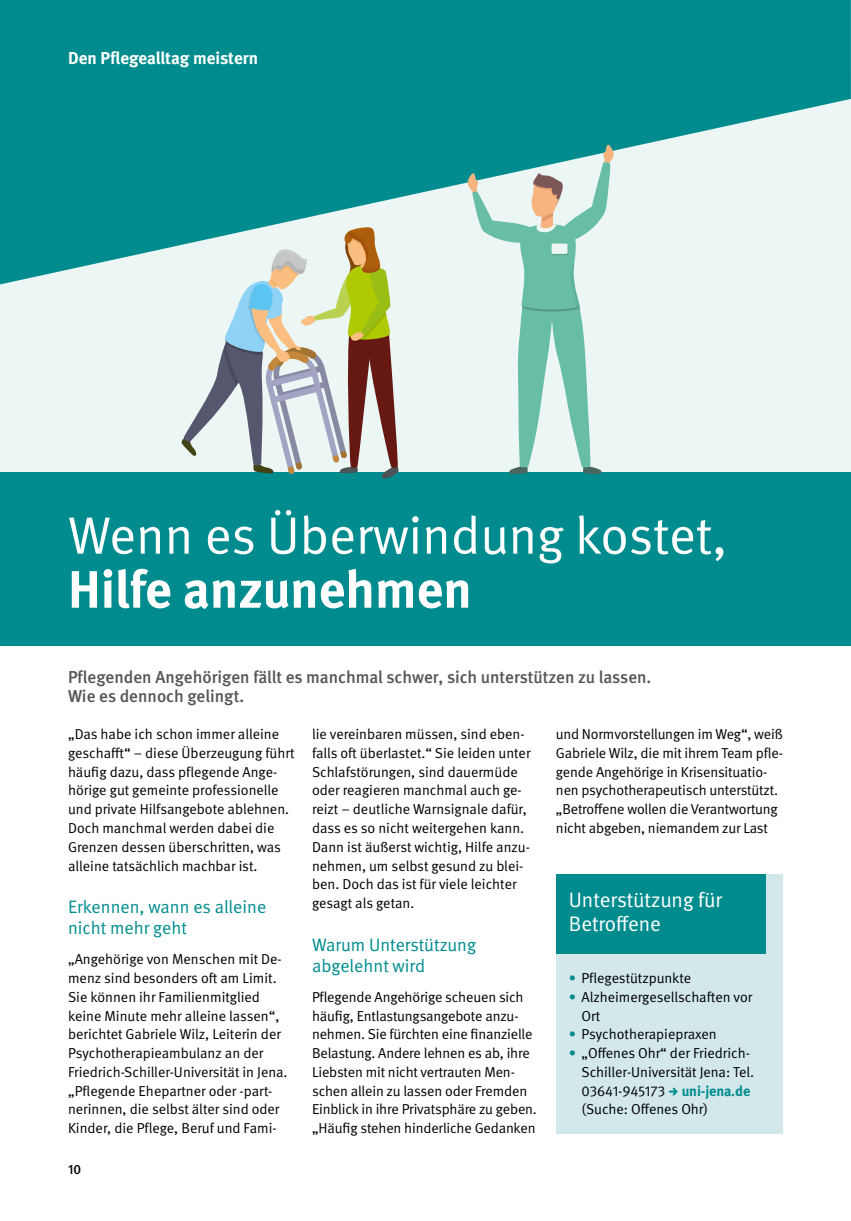
<style>
.page{position:relative;width:851px;height:1221px;background:#fff}
.page>*{position:absolute;margin:0;border:0;box-sizing:border-box;transform-origin:0 0}
._01_Überschriften_Ü_Artikel_1{font:52.5px/54px "DGUV Meta";color:#fff}
._01_Überschriften_kasten_Ü-unterlegt{font:21px/24px "DGUV Meta";color:#fff}
._01_Überschriften_Subhead{font:18px/21px "DGUV Meta";color:#008c8e}
._01_Überschriften_12pt_Anleser{font:500 17.25px/18.8px "DGUV Meta";color:#565656}
.t1{font:700 17.25px "DGUV Meta";color:#fff}
._01_Überschriften_Fließtext{font:14.4px/18.8px "DGUV Meta";letter-spacing:-.005em;color:#000}
.t2{font:500 13.5px "DGUV Meta";color:#000}
.s1{font-weight:700}
.s2{color:#008c8e}
.s3{font-weight:700;color:#008c8e}
</style>
<div class="page">
<div style="left:0;top:70px;width:850px;height:538px;background:#ebf6f5"></div>
<div style="left:0;top:472px;width:850px;height:173px;background:#008c8e"></div>
<svg style="left:0;top:0;width:850px;height:284px;fill:#008c8e"></svg>
<svg style="left:466px;top:143px;width:149px;height:331px"></svg>
<svg style="left:181px;top:227px;width:217px;height:252px"></svg>
<div style="left:556px;top:874px;width:226px;height:259px;background:#d3e8eb"></div>
<div style="left:556px;top:874px;width:209px;height:79px;background:#008c8e"></div>
<p class="t1" style="left:68px;top:48px;width:192px">Den Pflegealltag meistern</p>
<h2 class="_01_Überschriften_Ü_Artikel_1" style="left:68px;top:509px;width:660px">Wenn es Überwindung kostet,<br><span class="s1">Hilfe anzunehmen</span></h2>
<p class="_01_Überschriften_12pt_Anleser" style="left:68px;top:668px;width:584px">Pflegenden Angehörigen fällt es manchmal schwer, sich unterstützen zu lassen.<br>Wie es dennoch gelingt.</p>
<p class="_01_Überschriften_Fließtext" style="left:68px;top:725px;width:228px">„Das habe ich schon immer alleine geschafft“ – diese Überzeugung führt häufig dazu, dass pflegende Ange&shy;hörige gut gemeinte professionelle und private Hilfsangebote ablehnen.<br>Doch manchmal werden dabei die Grenzen dessen überschritten, was alleine tatsächlich machbar ist.</p>
<h3 class="_01_Überschriften_Subhead" style="left:68px;top:896px;width:200px">Erkennen, wann es alleine nicht mehr geht</h3>
<p class="_01_Überschriften_Fließtext" style="left:68px;top:950px;width:221px">„Angehörige von Menschen mit De&shy;menz sind besonders oft am Limit.<br>Sie können ihr Familienmitglied keine Minute mehr alleine lassen“, berichtet Gabriele Wilz, Leiterin der Psychotherapieambulanz an der Friedrich-Schiller-Universität in Jena. „Pflegende Ehepartner oder -part&shy;nerinnen, die selbst älter sind oder Kinder, die Pflege, Beruf und Fami-</p>
<p class="_01_Überschriften_Fließtext" style="left:312px;top:725px;width:220px">lie vereinbaren müssen, sind eben&shy;falls oft überlastet.“ Sie leiden unter Schlafstörungen, sind dauermüde oder reagieren manchmal auch ge&shy;reizt – deutliche Warnsignale dafür, dass es so nicht weitergehen kann.<br>Dann ist äußerst wichtig, Hilfe anzu&shy;nehmen, um selbst gesund zu blei&shy;ben. Doch das ist für viele leichter gesagt als getan.</p>
<h3 class="_01_Überschriften_Subhead" style="left:312px;top:934px;width:166px">Warum Unterstützung abgelehnt wird</h3>
<p class="_01_Überschriften_Fließtext" style="left:312px;top:987px;width:226px">Pflegende Angehörige scheuen sich häufig, Entlastungsangebote anzu&shy;nehmen. Sie fürchten eine finanzielle Belastung. Andere lehnen es ab, ihre Liebsten mit nicht vertrauten Men&shy;schen allein zu lassen oder Fremden Einblick in ihre Privatsphäre zu geben. „Häufig stehen hinderliche Gedanken</p>
<p class="_01_Überschriften_Fließtext" style="left:556px;top:725px;width:228px">und Normvorstellungen im Weg“, weiß Gabriele Wilz, die mit ihrem Team pfle&shy;gende Angehörige in Krisensituatio&shy;nen psychotherapeutisch unterstützt. „Betroffene wollen die Verantwortung nicht abgeben, niemandem zur Last</p>
<h3 class="_01_Überschriften_kasten_Ü-unterlegt" style="left:568px;top:888px;width:155px">Unterstützung für<br>Betroffene</h3>
<p class="_01_Überschriften_Fließtext" style="left:568px;top:969px;width:124px"><span class="s2">•</span> Pflegestützpunkte</p>
<p class="_01_Überschriften_Fließtext" style="left:581px;top:987px;width:172px;text-indent:-13px"><span class="s2">•</span> Alzheimergesellschaften vor<br>Ort</p>
<p class="_01_Überschriften_Fließtext" style="left:568px;top:1025px;width:149px"><span class="s2">•</span> Psychotherapiepraxen</p>
<p class="_01_Überschriften_Fließtext" style="left:581px;top:1044px;width:174px;text-indent:-13px"><span class="s2">•</span> „Offenes Ohr“ der Friedrich-<br>Schiller-Universität Jena: Tel.<br>03641-945173 <span class="s3">uni-jena.de </span>(Suche: Offenes Ohr)</p>
<p class="t2" style="left:68px;top:1161px;width:14px">10</p>
</div>
